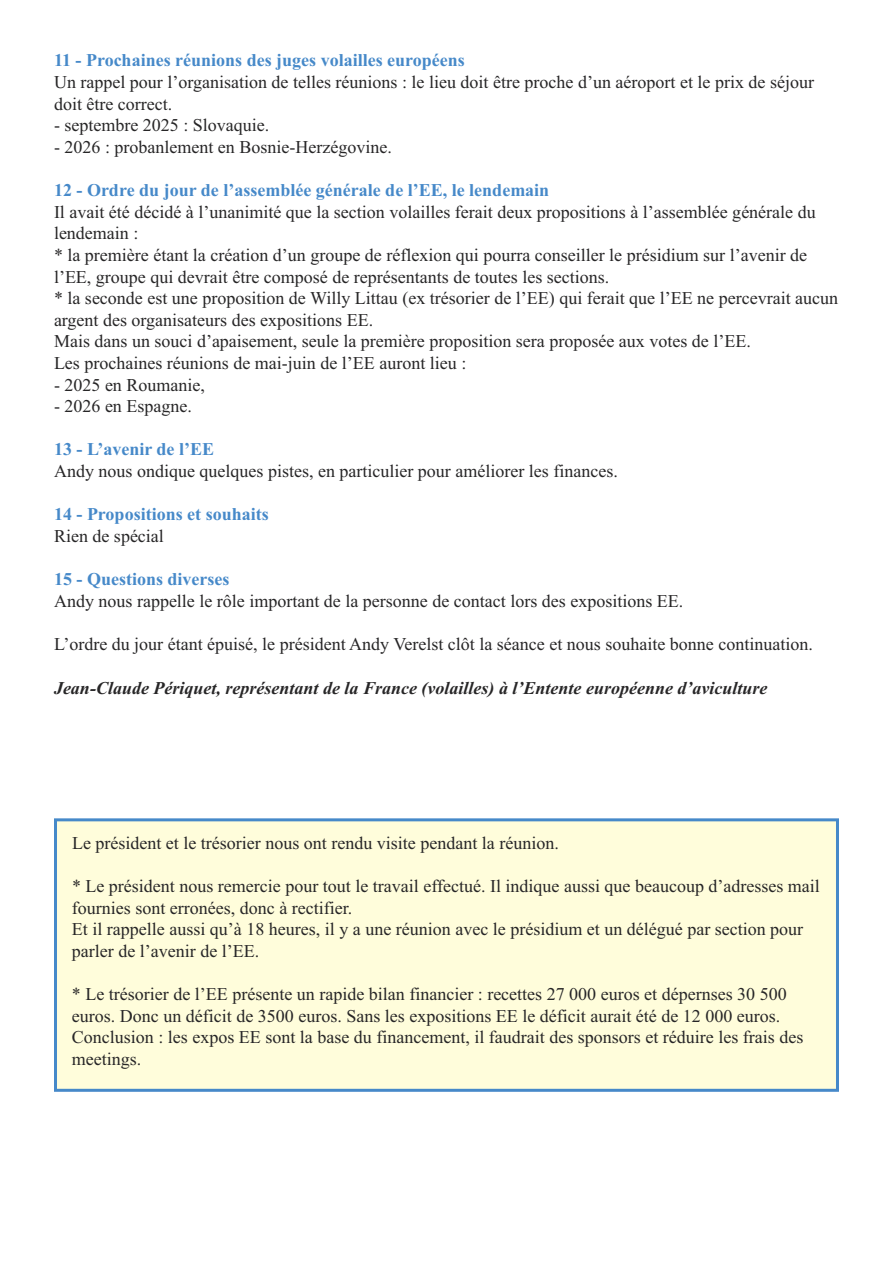
<style>
.page{position:relative;width:893px;height:1263px;background:#fff}
.page>*{position:absolute;margin:0;border:0;box-sizing:border-box;transform-origin:0 0}
.t1{font:18px/21.6px "Times New Roman";color:#272627}
.t2{font:700 18px "Times New Roman";color:#4689c9}
.t3{font:italic 700 18px "Times New Roman";color:#272627}
</style>
<div class="page">
<div style="left:57px;top:821px;width:779px;height:268px;background:#fffddb"></div>
<div style="left:54px;top:818px;width:785px;height:274px;border:3px solid #4689c9"></div>
<p class="t2" style="left:54px;top:50px;width:412px">11 - Prochaines réunions des juges volailles européens</p>
<p class="t1" style="left:54px;top:71px;width:761px">Un rappel pour l’organisation de telles réunions : le lieu doit être proche d’un aéroport et le prix de séjour doit être correct.</p>
<p class="t1" style="left:54px;top:114px;width:217px">- septembre 2025 : Slovaquie.</p>
<p class="t1" style="left:54px;top:136px;width:339px">- 2026 : probanlement en Bosnie-Herzégovine.</p>
<p class="t2" style="left:54px;top:179px;width:497px">12 - Ordre du jour de l’assemblée générale de l’EE, le lendemain</p>
<p class="t1" style="left:54px;top:201px;width:786px">Il avait été décidé à l’unanimité que la section volailles ferait deux propositions à l’assemblée générale du lendemain :<br>* la première étant la création d’un groupe de réflexion qui pourra conseiller le présidium sur l’avenir de l’EE, groupe qui devrait être composé de représentants de toutes les sections.<br>* la seconde est une proposition de Willy Littau (ex trésorier de l’EE) qui ferait que l’EE ne percevrait aucun argent des organisateurs des expositions EE.<br>Mais dans un souci d’apaisement, seule la première proposition sera proposée aux votes de l’EE.<br>Les prochaines réunions de mai-juin de l’EE auront lieu :</p>
<p class="t1" style="left:54px;top:373px;width:152px">- 2025 en Roumanie,</p>
<p class="t1" style="left:54px;top:395px;width:139px">- 2026 en Espagne.</p>
<p class="t2" style="left:54px;top:439px;width:162px">13 - L’avenir de l’EE</p>
<p class="t1" style="left:54px;top:460px;width:565px">Andy nous ondique quelques pistes, en particulier pour améliorer les finances.</p>
<p class="t2" style="left:54px;top:503px;width:216px">14 - Propositions et souhaits</p>
<p class="t1" style="left:54px;top:525px;width:111px">Rien de spécial</p>
<p class="t2" style="left:54px;top:568px;width:177px">15 - Questions diverses</p>
<p class="t1" style="left:54px;top:589px;width:631px">Andy nous rappelle le rôle important de la personne de contact lors des expositions EE.</p>
<p class="t1" style="left:54px;top:633px;width:760px">L’ordre du jour étant épuisé, le président Andy Verelst clôt la séance et nous souhaite bonne continuation.</p>
<p class="t3" style="left:54px;top:677px;width:715px">Jean-Claude Périquet, représentant de la France (volailles) à l’Entente européenne d’aviculture</p>
<p class="t1" style="left:72px;top:832px;width:488px">Le président et le trésorier nous ont rendu visite pendant la réunion.</p>
<p class="t1" style="left:72px;top:875px;width:749px">* Le président nous remercie pour tout le travail effectué. Il indique aussi que beaucoup d’adresses mail fournies sont erronées, donc à rectifier.<br>Et il rappelle aussi qu’à 18 heures, il y a une réunion avec le présidium et un délégué par section pour parler de l’avenir de l’EE.</p>
<p class="t1" style="left:72px;top:983px;width:733px">* Le trésorier de l’EE présente un rapide bilan financier : recettes 27 000 euros et dépernses 30 500 euros. Donc un déficit de 3500 euros. Sans les expositions EE le déficit aurait été de 12 000 euros.<br>Conclusion : les expos EE sont la base du financement, il faudrait des sponsors et réduire les frais des meetings.</p>
</div>
